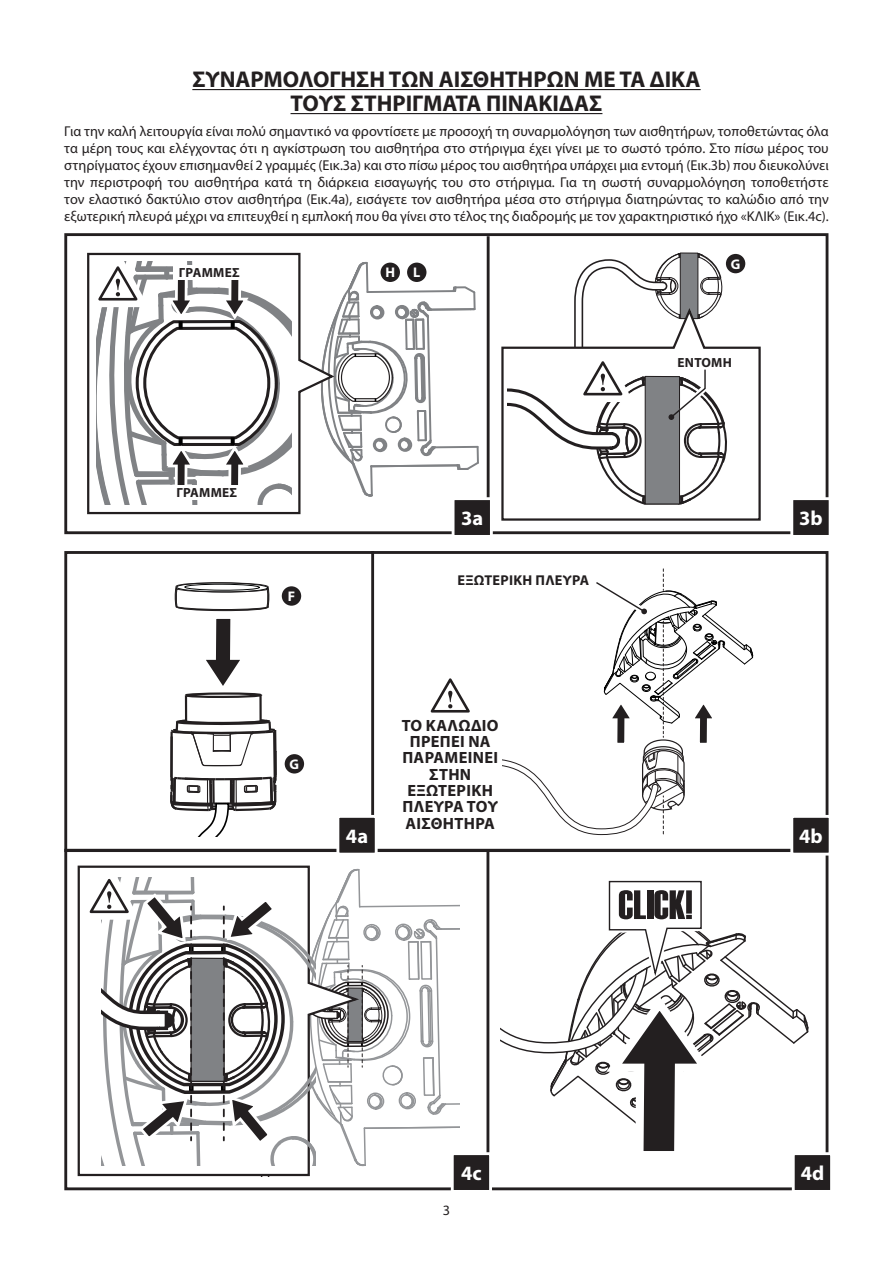
<style>
.page{position:relative;width:893px;height:1263px;background:#fff}
.page>*{position:absolute;margin:0;border:0;box-sizing:border-box;transform-origin:0 0}
.t1{font:700 22.8px/24px "Myriad Pro";color:#231f20;text-align:center}
.t2{font:700 20.4px "Myriad Pro";color:#fff}
.t3{font:700 16.35px/16.4px "Myriad Pro";letter-spacing:.02em;color:#231f20;text-align:center}
.t4{font:14.25px/17px "Myriad Pro";color:#231f20;text-align:justify}
.t5{font:700 14.25px "Myriad Pro";letter-spacing:.02em;color:#231f20}
.t6{font:700 13.95px "Myriad Pro";color:#fff}
.t7{font:700 13.2px "Myriad Pro";letter-spacing:.02em;color:#231f20}
</style>
<div class="page">
<div style="left:64px;top:849px;width:764px;height:341px;border:3px solid #231f20"></div>
<hr style="left:486px;top:851px;width:3px;height:337px;background:#231f20">
<hr style="left:192px;top:89px;width:508px;height:1px;background:#231f20">
<hr style="left:290px;top:113px;width:312px;height:1px;background:#231f20">
<div style="left:64px;top:233px;width:764px;height:301px;border:3px solid #231f20"></div>
<hr style="left:486px;top:236px;width:3px;height:296px;background:#231f20">
<div style="left:64px;top:551px;width:764px;height:301px;border:3px solid #231f20"></div>
<svg style="left:335px;top:261px;width:144px;height:236px"></svg>
<svg style="left:87px;top:252px;width:248px;height:263px"></svg>
<svg style="left:95px;top:260px;width:196px;height:244px"></svg>
<svg style="left:501px;top:346px;width:260px;height:175px"></svg>
<div style="left:724px;top:253px;width:22px;height:22px;background:#231f20;border-radius:50%"></div>
<div style="left:723px;top:251px;width:25px;height:25px;border:3px solid #fff;border-radius:50%"></div>
<div style="left:379px;top:261px;width:22px;height:22px;background:#231f20;border-radius:50%"></div>
<div style="left:378px;top:260px;width:24px;height:25px;border:3px solid #fff;border-radius:50%"></div>
<div style="left:406px;top:261px;width:22px;height:22px;background:#231f20;border-radius:50%"></div>
<div style="left:404px;top:260px;width:25px;height:25px;border:3px solid #fff;border-radius:50%"></div>
<hr style="left:259px;top:695px;width:3px;height:26px;background:#231f20">
<hr style="left:185px;top:695px;width:2px;height:26px;background:#231f20">
<svg style="left:170px;top:718px;width:107px;height:119px"></svg>
<div style="left:453px;top:499px;width:38px;height:37px;background:#231f20"></div>
<div style="left:451px;top:497px;width:42px;height:41px;border:3px solid #fff"></div>
<div style="left:791px;top:499px;width:39px;height:37px;background:#231f20"></div>
<div style="left:790px;top:497px;width:41px;height:41px;border:3px solid #fff"></div>
<div style="left:791px;top:816px;width:39px;height:38px;background:#231f20"></div>
<div style="left:790px;top:815px;width:41px;height:41px;border:3px solid #fff"></div>
<div style="left:452px;top:1154px;width:38px;height:37px;background:#231f20"></div>
<div style="left:451px;top:1152px;width:41px;height:41px;border:3px solid #fff"></div>
<div style="left:793px;top:1154px;width:38px;height:37px;background:#231f20"></div>
<div style="left:791px;top:1152px;width:42px;height:41px;border:3px solid #fff"></div>
<svg style="left:175px;top:582px;width:95px;height:117px"></svg>
<div style="left:283px;top:753px;width:22px;height:22px;background:#231f20;border-radius:50%"></div>
<div style="left:282px;top:752px;width:25px;height:24px;border:3px solid #fff;border-radius:50%"></div>
<div style="left:280px;top:585px;width:22px;height:22px;background:#231f20;border-radius:50%"></div>
<div style="left:279px;top:584px;width:25px;height:24px;border:3px solid #fff;border-radius:50%"></div>
<svg style="left:77px;top:865px;width:233px;height:312px"></svg>
<svg style="left:86px;top:868px;width:373px;height:308px"></svg>
<svg style="left:500px;top:880px;width:309px;height:283px"></svg>
<svg style="left:430px;top:678px;width:40px;height:35px"></svg>
<hr style="left:371px;top:551px;width:3px;height:300px;background:#231f20">
<div style="left:338px;top:816px;width:38px;height:38px;background:#231f20"></div>
<div style="left:336px;top:815px;width:41px;height:41px;border:3px solid #fff"></div>
<svg style="left:502px;top:568px;width:251px;height:267px"></svg>
<svg style="left:508px;top:252px;width:222px;height:259px"></svg>
<div style="left:173px;top:265px;width:72px;height:15px;background:#fff"></div>
<div style="left:170px;top:485px;width:74px;height:15px;background:#fff"></div>
<h1 class="t1" style="left:192px;top:69px;width:510px">ΣΥΝΑΡΜΟΛΟΓΗΣΗ ΤΩΝ ΑΙΣΘΗΤΗΡΩΝ ΜΕ ΤΑ ΔΙΚΑ<br>ΤΟΥΣ ΣΤΗΡΙΓΜΑΤΑ ΠΙΝΑΚΙΔΑΣ</h1>
<p class="t4" style="left:64px;top:124px;width:766px">Για την καλή λειτουργία είναι πολύ σημαντικό να φροντίσετε με προσοχή τη συναρμολόγηση των αισθητήρων, τοποθετώντας όλα τα μέρη τους και ελέγχοντας ότι η αγκίστρωση του αισθητήρα στο στήριγμα έχει γίνει με το σωστό τρόπο. Στο πίσω μέρος του στηρίγματος έχουν επισημανθεί 2 γραμμές (Εικ.3a) και στο πίσω μέρος του αισθητήρα υπάρχει μια εντομή (Εικ.3b) που διευκολύνει την περιστροφή του αισθητήρα κατά τη διάρκεια εισαγωγής του στο στήριγμα. Για τη σωστή συναρμολόγηση τοποθετήστε τον ελαστικό δακτύλιο στον αισθητήρα (Εικ.4a), εισάγετε τον αισθητήρα μέσα στο στήριγμα διατηρώντας το καλώδιο από την εξωτερική πλευρά μέχρι να επιτευχθεί η εμπλοκή που θα γίνει στο τέλος της διαδρομής με τον χαρακτηριστικό ήχο «ΚΛΙΚ» (Εικ.4c).</p>
<p class="t6" style="left:730px;top:259px;width:11px">G</p>
<p class="t6" style="left:385px;top:268px;width:11px">H</p>
<p class="t6" style="left:413px;top:268px;width:9px">L</p>
<p class="t7" style="left:179px;top:268px;width:62px">ΓΡΑΜΜΕΣ</p>
<p class="t7" style="left:176px;top:488px;width:62px">ΓΡΑΜΜΕΣ</p>
<p class="t7" style="left:677px;top:358px;width:56px">ΕΝΤΟΜΗ</p>
<p class="t6" style="left:288px;top:591px;width:9px">F</p>
<p class="t6" style="left:289px;top:759px;width:11px">G</p>
<h2 class="t2" style="left:461px;top:511px;width:24px">3a</h2>
<h2 class="t2" style="left:799px;top:511px;width:25px">3b</h2>
<p class="t5" style="left:457px;top:575px;width:133px">ΕΞΩΤΕΡΙΚΗ ΠΛΕΥΡΑ</p>
<h2 class="t2" style="left:346px;top:829px;width:24px">4a</h2>
<p class="t3" style="left:402px;top:718px;width:98px">ΤΟ ΚΑΛΩΔΙΟ<br>ΠΡΕΠΕΙ ΝΑ<br>ΠΑΡΑΜΕΙΝΕΙ<br>ΣΤΗΝ<br>ΕΞΩΤΕΡΙΚΗ<br>ΠΛΕΥΡΑ ΤΟΥ<br>ΑΙΣΘΗΤΗΡΑ</p>
<h2 class="t2" style="left:799px;top:829px;width:25px">4b</h2>
<p class="t4" style="left:443px;top:1203px;width:9px">3</p>
<h2 class="t2" style="left:461px;top:1166px;width:22px">4c</h2>
<h2 class="t2" style="left:800px;top:1166px;width:25px">4d</h2>
</div>
